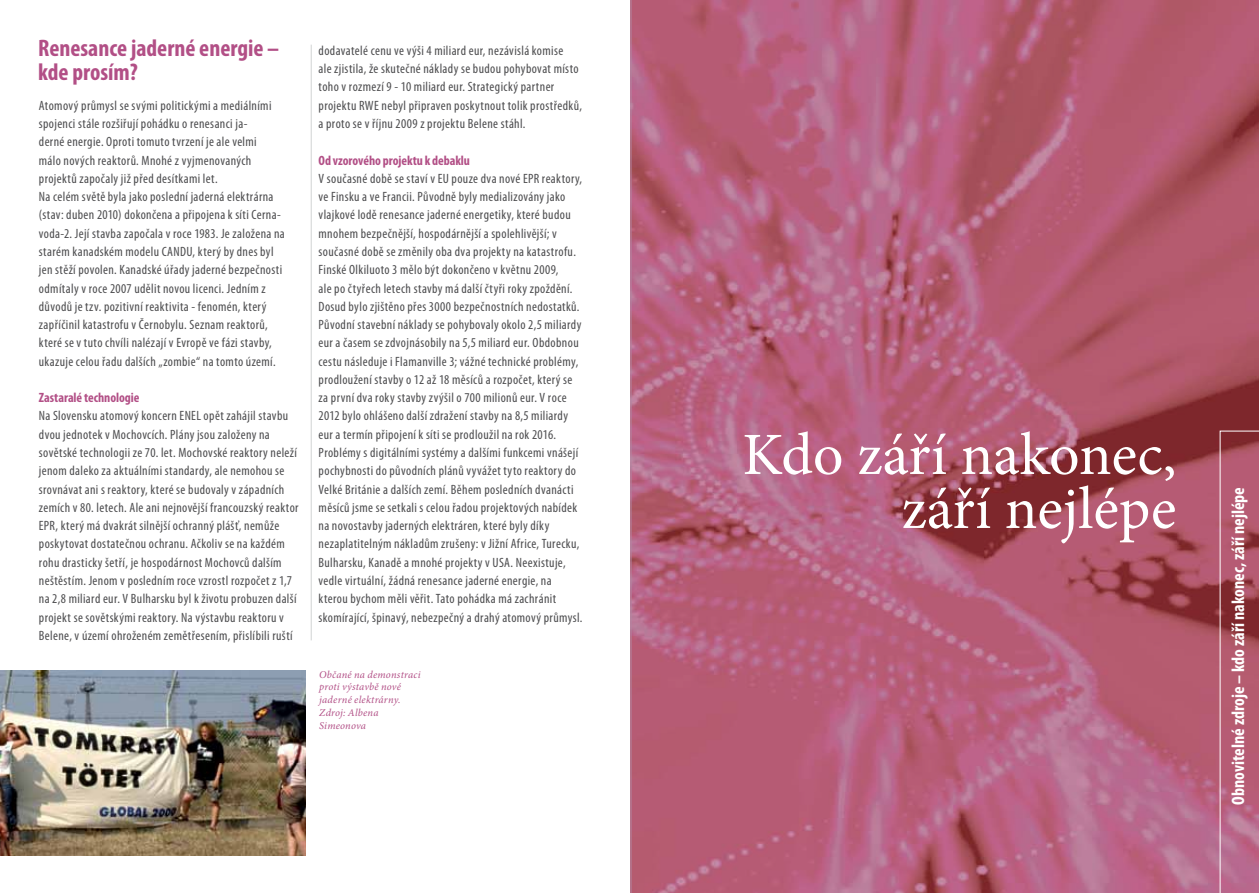
<style>
.page{position:relative;width:1259px;height:893px;background:#fff}
.page>*{position:absolute;margin:0;border:0;box-sizing:border-box;transform-origin:0 0}
.t1{font:60px/54px "Minion Pro";color:#fff;text-align:right}
.t2{font:700 condensed 24px/24px "Myriad Pro";color:#b24f86}
.t3{font:700 condensed 18px "Myriad Pro";color:#fff}
.t4{font:condensed 13.5px/18.3px "Myriad Pro";letter-spacing:.025em;color:#4d4d4f}
.t5{font:700 condensed 13.5px "Myriad Pro";letter-spacing:-.005em;color:#b24f86}
.t6{font:italic 10.5px/12.8px "Minion Pro";letter-spacing:.02em;color:#b24f86}
</style>
<div class="page">
<svg style="left:630px;top:0;width:629px;height:893px;background:#b35d76"></svg>
<svg style="left:1218px;top:430px;width:41px;height:463px;background:#af5b70"></svg>
<img style="left:0;top:670px;width:305px;height:185px">
<hr style="left:311px;top:45px;width:1px;height:595px;background:#d1d3d4">
<h2 class="t2" style="left:38px;top:36px;width:243px">Renesance jaderné energie – kde prosím?</h2>
<p class="t4" style="left:39px;top:96px;width:247px">Atomový průmysl se svými politickými a mediálními spojenci stále rozšiřují pohádku o renesanci ja-<br>derné energie. Oproti tomuto tvrzení je ale velmi<br>málo nových reaktorů. Mnohé z vyjmenovaných projektů započaly již před desítkami let.<br>Na celém světě byla jako poslední jaderná elektrárna (stav: duben 2010) dokončena a připojena k síti Cerna&shy;voda-2. Její stavba započala v roce 1983. Je založena na starém kanadském modelu CANDU, který by dnes byl jen stěží povolen. Kanadské úřady jaderné bezpečnosti odmítaly v roce 2007 udělit novou licenci. Jedním z důvodů je tzv. pozitivní reaktivita - fenomén, který zapříčinil katastrofu v Černobylu. Seznam reaktorů, které se v tuto chvíli nalézají v Evropě ve fázi stavby, ukazuje celou řadu dalších „zombie“ na tomto území.</p>
<p class="t5" style="left:39px;top:389px;width:102px">Zastaralé technologie</p>
<p class="t4" style="left:39px;top:407px;width:261px">Na Slovensku atomový koncern ENEL opět zahájil stavbu dvou jednotek v Mochovcích. Plány jsou založeny na sovětské technologii ze 70. let. Mochovské reaktory neleží jenom daleko za aktuálními standardy, ale nemohou se srovnávat ani s reaktory, které se budovaly v západních zemích v 80. letech. Ale ani nejnovější francouzský reaktor EPR, který má dvakrát silnější ochranný plášť, nemůže poskytovat dostatečnou ochranu. Ačkoliv se na každém rohu drasticky šetří, je hospodárnost Mochovců dalším neštěstím. Jenom v posledním roce vzrostl rozpočet z 1,7 na 2,8 miliard eur. V Bulharsku byl k životu probuzen další projekt se sovětskými reaktory. Na výstavbu reaktoru v Belene, v území ohroženém zemětřesením, přislíbili ruští</p>
<p class="t4" style="left:318px;top:41px;width:265px">dodavatelé cenu ve výši 4 miliard eur, nezávislá komise<br>ale zjistila, že skutečné náklady se budou pohybovat místo toho v rozmezí 9 - 10 miliard eur. Strategický partner projektu RWE nebyl připraven poskytnout tolik prostředků, a proto se v říjnu 2009 z projektu Belene stáhl.</p>
<p class="t5" style="left:318px;top:152px;width:153px">Od vzorového projektu k debaklu</p>
<p class="t4" style="left:318px;top:169px;width:265px">V současné době se staví v EU pouze dva nové EPR reaktory, ve Finsku a ve Francii. Původně byly medializovány jako vlajkové lodě renesance jaderné energetiky, které budou mnohem bezpečnější, hospodárnější a spolehlivější; v současné době se změnily oba dva projekty na katastrofu.<br>Finské Olkiluoto 3 mělo být dokončeno v květnu 2009,<br>ale po čtyřech letech stavby má další čtyři roky zpoždění.<br>Dosud bylo zjištěno přes 3000 bezpečnostních nedostatků.<br>Původní stavební náklady se pohybovaly okolo 2,5 miliardy eur a časem se zdvojnásobily na 5,5 miliard eur. Obdobnou cestu následuje i Flamanville 3; vážné technické problémy, prodloužení stavby o 12 až 18 měsíců a rozpočet, který se za první dva roky stavby zvýšil o 700 milionů eur. V roce 2012 bylo ohlášeno další zdražení stavby na 8,5 miliardy eur a termín připojení k síti se prodloužil na rok 2016.<br>Problémy s digitálními systémy a dalšími funkcemi vnášejí pochybnosti do původních plánů vyvážet tyto reaktory do Velké Británie a dalších zemí. Během posledních dvanácti měsíců jsme se setkali s celou řadou projektových nabídek na novostavby jaderných elektráren, které byly díky nezaplatitelným nákladům zrušeny: v Jižní Africe, Turecku, Bulharsku, Kanadě a mnohé projekty v USA. Neexistuje, vedle virtuální, žádná renesance jaderné energie, na kterou bychom měli věřit. Tato pohádka má zachránit skomírající, špinavý, nebezpečný a drahý atomový průmysl.</p>
<p class="t6" style="left:319px;top:668px;width:103px">Občané na demonstraci proti výstavbě nové jaderné elektrárny.<br>Zdroj: Albena<br>Simeonova</p>
<h1 class="t1" style="left:742px;top:428px;width:435px">Kdo září nakonec, září nejlépe</h1>
<h3 class="t3" style="left:1226px;top:805px;width:319px;rotate:-90deg">Obnovitelné zdroje – kdo září nakonec, září nejlépe</h3>
</div>
